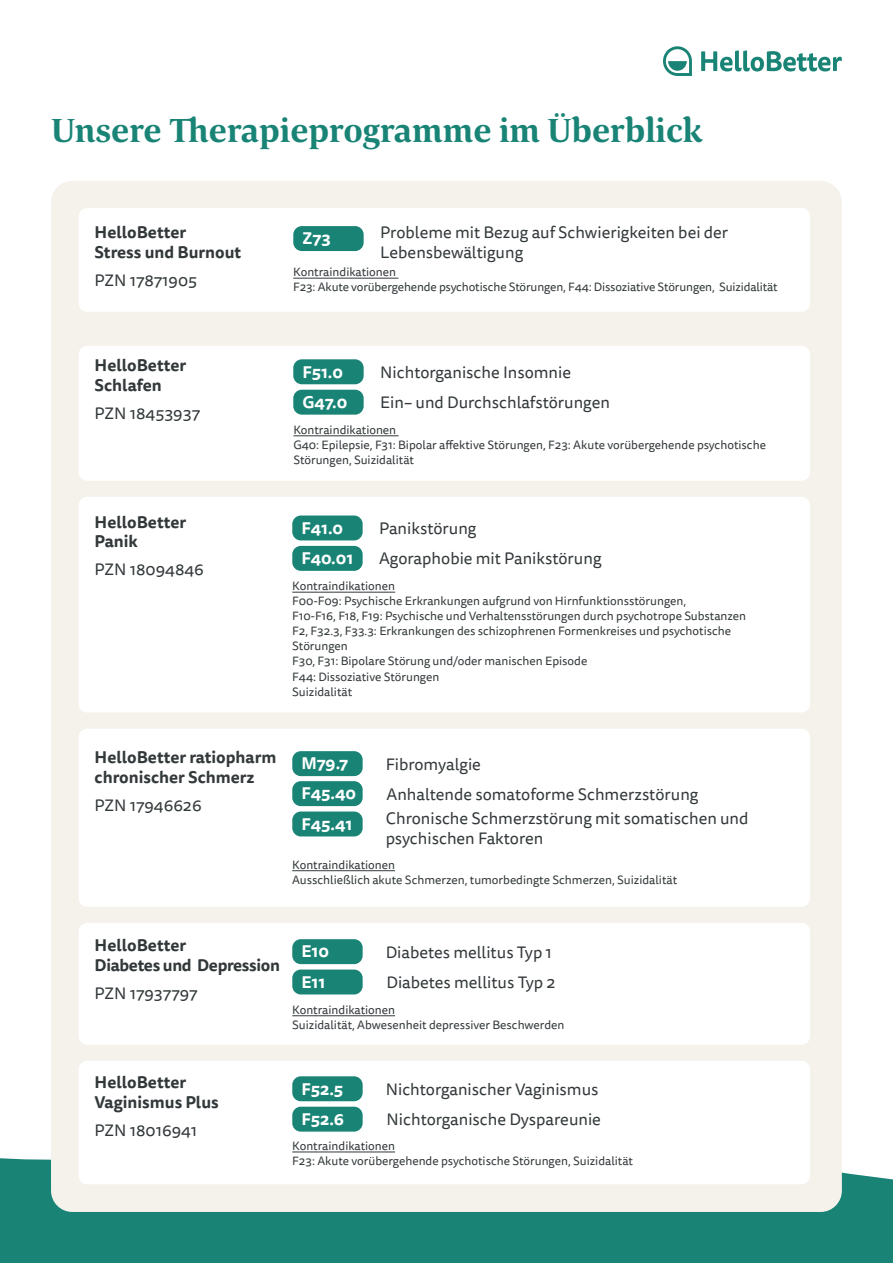
<style>
.page{position:relative;width:893px;height:1263px;background:#fff}
.page>*{position:absolute;margin:0;border:0;box-sizing:border-box;transform-origin:0 0}
.t1{font:700 34.5px "Corda";color:#198476}
.t2{font:16.5px/19.5px "Tisa Sans Pro";color:#33393b}
.t3{font:700 16.5px/19.5px "Tisa Sans Pro";color:#32383a}
.t4{font:700 16.5px "Tisa Sans Pro";color:#fff}
.t5{font:16.5px "Tisa Sans Pro";color:#32383a}
.t6{font:700 16.5px/19.5px "Tisa Sans Pro";color:#33393b}
.t7{font:700 16.5px/19.5px "Tisa Sans Pro";letter-spacing:-.02em;color:#32383a}
.t8{font:12px/15px "Tisa Sans Pro";color:#33393b}
</style>
<div class="page">
<div style="left:0;top:1158px;width:893px;height:105px;background:#198476"></div>
<svg style="left:663px;top:46px;width:29px;height:30px"></svg>
<svg style="left:701px;top:50px;width:141px;height:21px"></svg>
<div style="left:51px;top:181px;width:791px;height:1031px;background:#f5f2ec;border-radius:21px"></div>
<div style="left:79px;top:208px;width:731px;height:104px;background:#fff;border-radius:9px"></div>
<hr style="left:293px;top:278px;width:105px;height:1px;background:#33393b">
<div style="left:293px;top:226px;width:71px;height:25px;background:#198476;border-radius:9px"></div>
<div style="left:79px;top:497px;width:731px;height:215px;background:#fff;border-radius:9px"></div>
<hr style="left:292px;top:592px;width:103px;height:1px;background:#33393b">
<div style="left:292px;top:515px;width:71px;height:25px;background:#198476;border-radius:9px"></div>
<div style="left:292px;top:546px;width:71px;height:25px;background:#198476;border-radius:9px"></div>
<div style="left:79px;top:729px;width:731px;height:178px;background:#fff;border-radius:9px"></div>
<hr style="left:292px;top:870px;width:103px;height:1px;background:#33393b">
<div style="left:292px;top:751px;width:71px;height:25px;background:#198476;border-radius:9px"></div>
<div style="left:292px;top:781px;width:71px;height:25px;background:#198476;border-radius:9px"></div>
<div style="left:292px;top:811px;width:71px;height:25px;background:#198476;border-radius:9px"></div>
<div style="left:79px;top:923px;width:731px;height:122px;background:#fff;border-radius:9px"></div>
<hr style="left:292px;top:1015px;width:103px;height:1px;background:#33393b">
<div style="left:292px;top:939px;width:71px;height:25px;background:#198476;border-radius:9px"></div>
<div style="left:292px;top:969px;width:71px;height:25px;background:#198476;border-radius:9px"></div>
<div style="left:79px;top:1061px;width:731px;height:123px;background:#fff;border-radius:9px"></div>
<hr style="left:292px;top:1151px;width:103px;height:1px;background:#33393b">
<div style="left:292px;top:1076px;width:71px;height:25px;background:#198476;border-radius:9px"></div>
<div style="left:292px;top:1107px;width:71px;height:24px;background:#198476;border-radius:9px"></div>
<div style="left:79px;top:346px;width:731px;height:135px;background:#fff;border-radius:9px"></div>
<div style="left:293px;top:359px;width:71px;height:25px;background:#198476;border-radius:9px"></div>
<div style="left:293px;top:390px;width:71px;height:25px;background:#198476;border-radius:9px"></div>
<hr style="left:293px;top:435px;width:106px;height:1px;background:#33393b">
<p class="t1" style="left:51px;top:107px;width:653px">Unsere Therapieprogramme im Überblick</p>
<p class="t3" style="left:95px;top:223px;width:148px">HelloBetter<br>Stress und Burnout</p>
<p class="t5" style="left:95px;top:269px;width:104px">PZN 17871905</p>
<p class="t4" style="left:302px;top:226px;width:30px">Z73</p>
<p class="t2" style="left:380px;top:223px;width:349px">Probleme mit Bezug auf Schwierigkeiten bei der<br>Lebensbewältigung</p>
<p class="t8" style="left:293px;top:265px;width:104px">Kontraindikationen</p>
<p class="t8" style="left:293px;top:280px;width:486px">F23: Akute vorübergehende psychotische Störungen, F44: Dissoziative Störungen, Suizidalität</p>
<p class="t3" style="left:95px;top:356px;width:93px">HelloBetter<br>Schlafen</p>
<p class="t5" style="left:95px;top:402px;width:107px">PZN 18453937</p>
<p class="t3" style="left:95px;top:512px;width:93px">HelloBetter<br>Panik</p>
<p class="t5" style="left:95px;top:558px;width:111px">PZN 18094846</p>
<p class="t2" style="left:380px;top:363px;width:192px">Nichtorganische Insomnie</p>
<p class="t4" style="left:302px;top:360px;width:42px">F51.0</p>
<p class="t4" style="left:302px;top:390px;width:46px">G47.0</p>
<p class="t2" style="left:380px;top:393px;width:231px">Ein– und Durchschlafstörungen</p>
<p class="t8" style="left:293px;top:423px;width:104px">Kontraindikationen</p>
<p class="t8" style="left:293px;top:438px;width:474px">G40: Epilepsie, F31: Bipolar affektive Störungen, F23: Akute vorübergehende psychotische<br>Störungen, Suizidalität</p>
<p class="t4" style="left:301px;top:516px;width:43px">F41.0</p>
<p class="t2" style="left:379px;top:519px;width:99px">Panikstörung</p>
<p class="t4" style="left:301px;top:546px;width:53px">F40.01</p>
<p class="t2" style="left:379px;top:549px;width:224px">Agoraphobie mit Panikstörung</p>
<p class="t8" style="left:292px;top:579px;width:104px">Kontraindikationen</p>
<p class="t8" style="left:292px;top:594px;width:395px">F00-F09: Psychische Erkrankungen aufgrund von Hirnfunktionsstörungen,</p>
<p class="t8" style="left:292px;top:609px;width:455px">F10-F16, F18, F19: Psychische und Verhaltensstörungen durch psychotrope Substanzen</p>
<p class="t8" style="left:292px;top:624px;width:440px">F2, F32.3, F33.3: Erkrankungen des schizophrenen Formenkreises und psychotische<br>Störungen</p>
<p class="t8" style="left:292px;top:654px;width:297px">F30, F31: Bipolare Störung und/oder manischen Episode</p>
<p class="t8" style="left:292px;top:669px;width:149px">F44: Dissoziative Störungen</p>
<p class="t8" style="left:292px;top:684px;width:61px">Suizidalität</p>
<p class="t6" style="left:95px;top:748px;width:183px">HelloBetter ratiopharm chronischer Schmerz</p>
<p class="t2" style="left:95px;top:796px;width:109px">PZN 17946626</p>
<p class="t4" style="left:301px;top:751px;width:48px">M79.7</p>
<p class="t2" style="left:386px;top:755px;width:97px">Fibromyalgie</p>
<p class="t4" style="left:301px;top:781px;width:56px">F45.40</p>
<p class="t2" style="left:387px;top:785px;width:313px">Anhaltende somatoforme Schmerzstörung</p>
<p class="t4" style="left:301px;top:812px;width:52px">F45.41</p>
<p class="t2" style="left:386px;top:809px;width:364px">Chronische Schmerzstörung mit somatischen und psychischen Faktoren</p>
<p class="t8" style="left:292px;top:858px;width:104px">Kontraindikationen</p>
<p class="t8" style="left:292px;top:873px;width:386px">Ausschließlich akute Schmerzen, tumorbedingte Schmerzen, Suizidalität</p>
<p class="t7" style="left:95px;top:936px;width:187px">HelloBetter<br>Diabetes und Depression</p>
<p class="t5" style="left:95px;top:982px;width:104px">PZN 17937797</p>
<p class="t4" style="left:301px;top:939px;width:29px">E10</p>
<p class="t4" style="left:301px;top:970px;width:25px">E11</p>
<p class="t2" style="left:386px;top:943px;width:168px">Diabetes mellitus Typ 1</p>
<p class="t2" style="left:387px;top:973px;width:170px">Diabetes mellitus Typ 2</p>
<p class="t8" style="left:292px;top:1003px;width:104px">Kontraindikationen</p>
<p class="t8" style="left:292px;top:1018px;width:274px">Suizidalität, Abwesenheit depressiver Beschwerden</p>
<p class="t3" style="left:95px;top:1073px;width:126px">HelloBetter<br>Vaginismus Plus</p>
<p class="t5" style="left:95px;top:1119px;width:104px">PZN 18016941</p>
<p class="t4" style="left:301px;top:1076px;width:43px">F52.5</p>
<p class="t4" style="left:301px;top:1107px;width:44px">F52.6</p>
<p class="t2" style="left:386px;top:1080px;width:214px">Nichtorganischer Vaginismus</p>
<p class="t2" style="left:387px;top:1110px;width:216px">Nichtorganische Dyspareunie</p>
<p class="t8" style="left:292px;top:1139px;width:104px">Kontraindikationen</p>
<p class="t8" style="left:292px;top:1154px;width:342px">F23: Akute vorübergehende psychotische Störungen, Suizidalität</p>
</div>
